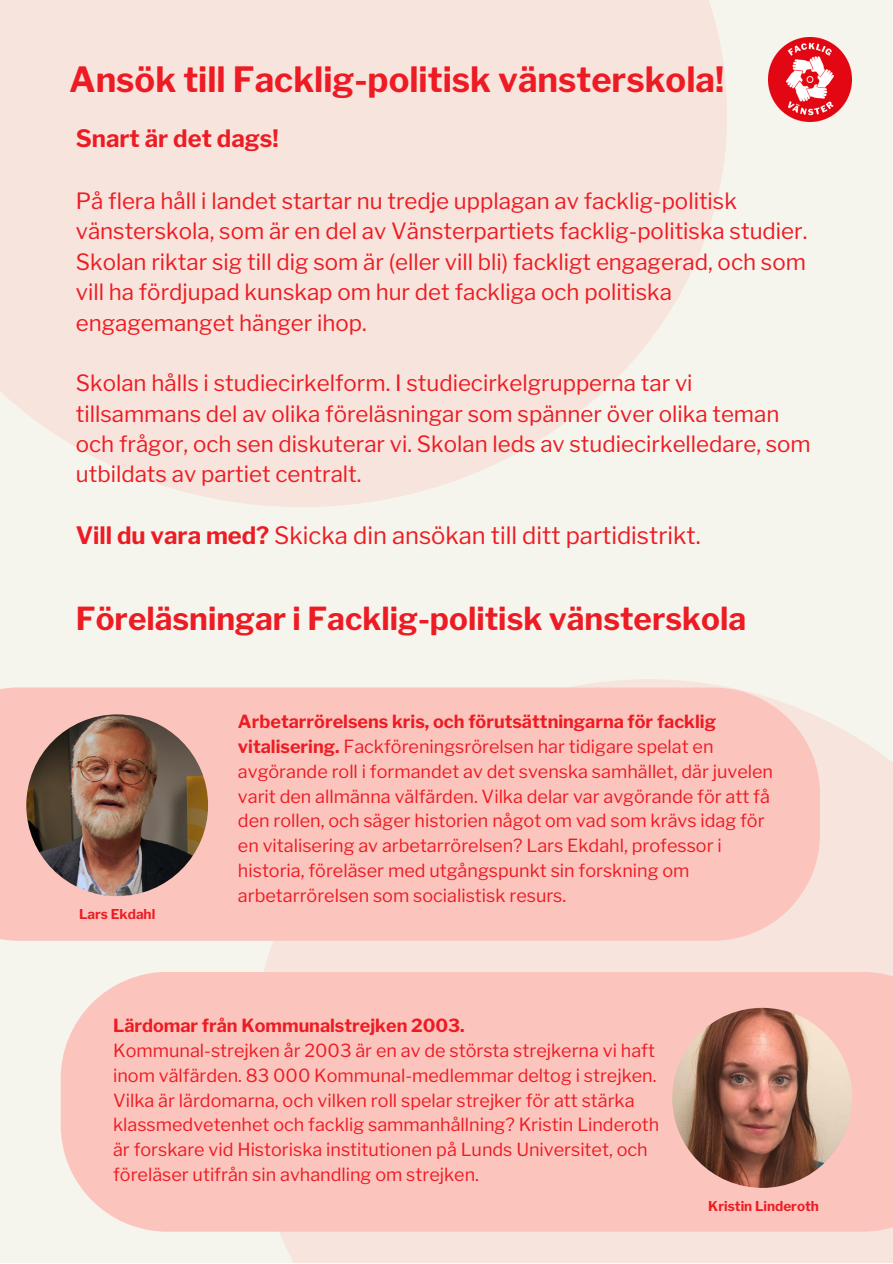
<style>
.page{position:relative;width:893px;height:1264px;background:#fff}
.page>*{position:absolute;margin:0;border:0;box-sizing:border-box;transform-origin:0 0}
.t1{font:700 34.5px "Libre Franklin";color:#ed1c24}
.t2{font:700 31.5px "Libre Franklin";color:#ed1c24}
.t3{font:23.85px "Libre Franklin";color:#ed1c24}
.t4{font:700 23.85px "Libre Franklin";color:#ed1c24}
.t5{font:22.35px/30.3px "Libre Franklin";color:#ed1c24}
.t6{font:18px/24.8px "Libre Franklin";color:#ed1c24}
.t7{font:700 18px "Libre Franklin";color:#ed1c24}
.t8{font:700 13.5px "Libre Franklin";color:#ed1c24}
.s1{font-weight:700}
</style>
<div class="page">
<div style="left:0;top:0;width:892px;height:1262px;background:#f5f5ed"></div>
<svg style="left:249px;top:679px;width:643px;height:583px;fill:#f7e4dc"></svg>
<div style="left:0;top:687px;width:820px;height:253px;background:#fbc5be"></div>
<img style="left:26px;top:714px;width:182px;height:182px;border-radius:50%">
<div style="left:61px;top:971px;width:831px;height:260px;background:#fbc5be"></div>
<img style="left:672px;top:1007px;width:180px;height:180px;border-radius:50%">
<div style="left:0;top:0;width:727px;height:507px;background:linear-gradient(to bottom,#f7e2da,#f6eae2)"></div>
<img style="left:768px;top:38px;width:83px;height:83px">
<p class="t1" style="left:69px;top:58px;width:656px">Ansök till Facklig-politisk vänsterskola!</p>
<p class="t4" style="left:76px;top:124px;width:204px">Snart är det dags!</p>
<p class="t5" style="left:76px;top:186px;width:733px">På flera håll i landet startar nu tredje upplagan av facklig-politisk vänsterskola, som är en del av Vänsterpartiets facklig-politiska studier.<br>Skolan riktar sig till dig som är (eller vill bli) fackligt engagerad, och som vill ha fördjupad kunskap om hur det fackliga och politiska engagemanget hänger ihop.</p>
<p class="t5" style="left:76px;top:368px;width:736px">Skolan hålls i studiecirkelform. I studiecirkelgrupperna tar vi tillsammans del av olika föreläsningar som spänner över olika teman och frågor, och sen diskuterar vi. Skolan leds av studiecirkelledare, som utbildats av partiet centralt.</p>
<p class="t3" style="left:76px;top:521px;width:626px"><span class="s1">Vill du vara med?</span> Skicka din ansökan till ditt partidistrikt.</p>
<p class="t2" style="left:76px;top:599px;width:671px">Föreläsningar i Facklig-politisk vänsterskola</p>
<p class="t8" style="left:79px;top:905px;width:78px">Lars Ekdahl</p>
<p class="t6" style="left:238px;top:709px;width:536px"><span class="s1">Arbetarrörelsens kris, och förutsättningarna för facklig vitalisering.</span> Fackföreningsrörelsen har tidigare spelat en avgörande roll i formandet av det svenska samhället, där juvelen varit den allmänna välfärden. Vilka delar var avgörande för att få den rollen, och säger historien något om vad som krävs idag för en vitalisering av arbetarrörelsen? Lars Ekdahl, professor i historia, föreläser med utgångspunkt sin forskning om arbetarrörelsen som socialistisk resurs.</p>
<p class="t7" style="left:113px;top:1015px;width:353px">Lärdomar från Kommunalstrejken 2003.</p>
<p class="t6" style="left:113px;top:1038px;width:547px">Kommunal-strejken år 2003 är en av de största strejkerna vi haft inom välfärden. 83 000 Kommunal-medlemmar deltog i strejken.<br>Vilka är lärdomarna, och vilken roll spelar strejker för att stärka klassmedvetenhet och facklig sammanhållning? Kristin Linderoth är forskare vid Historiska institutionen på Lunds Universitet, och föreläser utifrån sin avhandling om strejken.</p>
<p class="t8" style="left:708px;top:1197px;width:112px">Kristin Linderoth</p>
</div>
